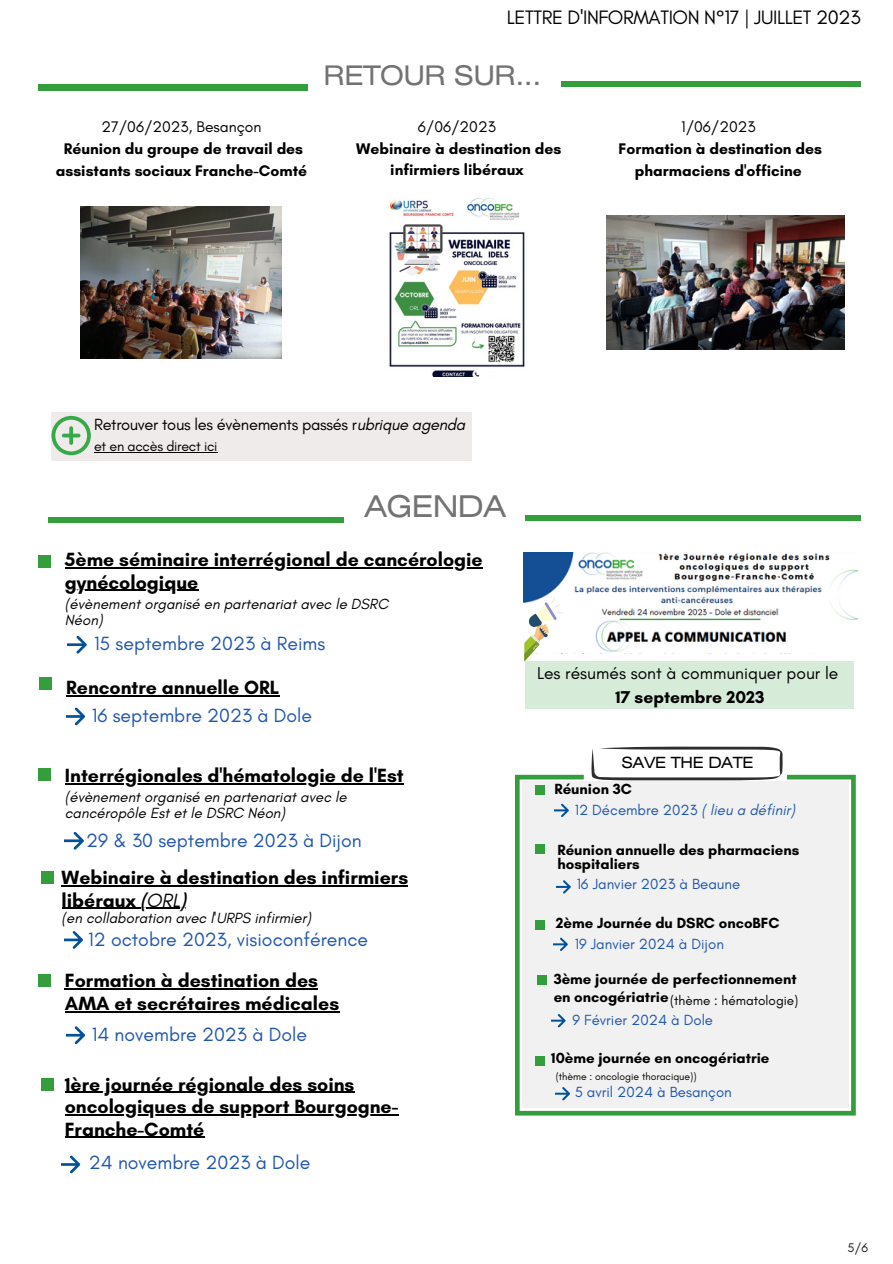
<style>
.page{position:relative;width:893px;height:1264px;background:#fff}
.page>*{position:absolute;margin:0;border:0;box-sizing:border-box;transform-origin:0 0}
.t1{font:29.85px "Helios Ext";letter-spacing:-.02em;color:#737373}
.t2{font:26.85px "Helios Ext";letter-spacing:-.02em;color:#737373}
.t3{font:19.8px "Glacial Indifference";letter-spacing:-.02em;color:#000}
.t4{font:700 19.5px/22.5px "Glacial Indifference";color:#000}
.t5{font:19.5px "Glacial Indifference";color:#2056ad}
.t6{font:17.4px "Glacial Indifference";color:#000}
.t7{font:700 17.4px "Glacial Indifference";color:#000}
.t8{font:16.5px "Glacial Indifference";letter-spacing:-.02em;color:#000}
.t9{font:700 15.6px/21.6px "Glacial Indifference";color:#000;text-align:center}
.t10{font:15.6px "Glacial Indifference";color:#000}
.t11{font:15.3px "Helios Ext";letter-spacing:-.02em;color:#000}
.t12{font:italic 15px/15.8px "Glacial Indifference";color:#000}
.t13{font:700 15px/14.7px "Glacial Indifference";color:#000}
.t14{font:15px "Glacial Indifference";color:#2056ad}
.t15{font:14.25px "Glacial Indifference";letter-spacing:-.02em;color:#000}
.t16{font:13.5px "Glacial Indifference";color:#000}
.t17{font:12.9px "Glacial Indifference";color:#201d1d}
.t18{font:10.35px "Glacial Indifference";color:#000}
.s1{font-style:italic}
.s2{font-weight:400;font-style:italic}
</style>
<div class="page">
<div style="left:38px;top:85px;width:270px;height:6px;background:#349e3c"></div>
<div style="left:561px;top:82px;width:299px;height:5px;background:#349e3c"></div>
<img style="left:81px;top:207px;width:201px;height:152px">
<img style="left:606px;top:216px;width:237px;height:134px">
<img style="left:389px;top:197px;width:136px;height:179px">
<div style="left:48px;top:518px;width:295px;height:5px;background:#349e3c"></div>
<div style="left:524px;top:515px;width:336px;height:5px;background:#349e3c"></div>
<svg style="left:65px;top:832px;width:19px;height:17px"></svg>
<div style="left:38px;top:768px;width:13px;height:13px;background:#349e3c"></div>
<div style="left:39px;top:677px;width:12px;height:13px;background:#349e3c"></div>
<svg style="left:66px;top:707px;width:19px;height:18px"></svg>
<svg style="left:68px;top:635px;width:19px;height:18px"></svg>
<div style="left:38px;top:554px;width:13px;height:13px;background:#349e3c"></div>
<div style="left:41px;top:1077px;width:12px;height:13px;background:#349e3c"></div>
<svg style="left:61px;top:1155px;width:19px;height:18px"></svg>
<div style="left:41px;top:871px;width:13px;height:13px;background:#349e3c"></div>
<svg style="left:64px;top:931px;width:19px;height:17px"></svg>
<div style="left:38px;top:974px;width:13px;height:12px;background:#349e3c"></div>
<svg style="left:66px;top:1026px;width:19px;height:18px"></svg>
<img style="left:524px;top:552px;width:333px;height:100px">
<svg style="left:524px;top:597px;width:39px;height:64px"></svg>
<div style="left:51px;top:412px;width:421px;height:48px;background:#efebeb"></div>
<svg style="left:51px;top:416px;width:40px;height:39px"></svg>
<div style="left:525px;top:661px;width:328px;height:47px;background:#d6ebd8"></div>
<svg style="left:515px;top:774px;width:340px;height:341px;fill:#f1f1f1"></svg>
<div style="left:535px;top:784px;width:9px;height:10px;background:#349e3c"></div>
<svg style="left:554px;top:803px;width:15px;height:14px"></svg>
<div style="left:535px;top:844px;width:9px;height:9px;background:#349e3c"></div>
<svg style="left:556px;top:880px;width:15px;height:13px"></svg>
<div style="left:535px;top:920px;width:10px;height:10px;background:#349e3c"></div>
<svg style="left:553px;top:937px;width:15px;height:14px"></svg>
<div style="left:536px;top:975px;width:10px;height:10px;background:#349e3c"></div>
<svg style="left:551px;top:1013px;width:14px;height:14px"></svg>
<div style="left:535px;top:1056px;width:10px;height:9px;background:#349e3c"></div>
<svg style="left:555px;top:1086px;width:15px;height:14px"></svg>
<svg style="left:591px;top:746px;width:191px;height:34px"></svg>
<hr style="left:65px;top:783px;width:338px;height:1px;background:#000">
<hr style="left:66px;top:695px;width:213px;height:1px;background:#000">
<hr style="left:65px;top:567px;width:417px;height:1px;background:#000">
<hr style="left:65px;top:590px;width:133px;height:1px;background:#000">
<hr style="left:65px;top:1091px;width:289px;height:1px;background:#000">
<hr style="left:65px;top:1114px;width:333px;height:1px;background:#000">
<hr style="left:65px;top:1136px;width:139px;height:1px;background:#000">
<hr style="left:62px;top:885px;width:346px;height:1px;background:#000">
<hr style="left:62px;top:907px;width:79px;height:1px;background:#000">
<hr style="left:146px;top:907px;width:34px;height:1px;background:#000">
<hr style="left:65px;top:988px;width:253px;height:1px;background:#000">
<hr style="left:65px;top:1011px;width:274px;height:1px;background:#000">
<hr style="left:94px;top:452px;width:123px;height:1px;background:#000">
<p class="t3" style="left:507px;top:5px;width:355px">LETTRE D'INFORMATION N°17 | JUILLET 2023</p>
<p class="t10" style="left:101px;top:118px;width:161px">27/06/2023, Besançon</p>
<p class="t9" style="left:56px;top:138px;width:253px">Réunion du groupe de travail des assistants sociaux Franche-Comté</p>
<p class="t2" style="left:323px;top:65px;width:219px">RETOUR SUR...</p>
<p class="t10" style="left:418px;top:117px;width:79px">6/06/2023</p>
<p class="t9" style="left:356px;top:137px;width:207px">Webinaire à destination des infirmiers libéraux</p>
<p class="t10" style="left:681px;top:118px;width:76px">1/06/2023</p>
<p class="t9" style="left:618px;top:138px;width:205px">Formation à destination des pharmaciens d'officine</p>
<p class="t8" style="left:94px;top:414px;width:373px">Retrouver tous les évènements passés r<span class="s1">ubrique agenda</span></p>
<p class="t15" style="left:94px;top:437px;width:125px">et en accès direct ici</p>
<p class="t1" style="left:364px;top:495px;width:143px">AGENDA</p>
<p class="t4" style="left:65px;top:548px;width:419px">5ème séminaire interrégional de cancérologie gynécologique</p>
<p class="t12" style="left:65px;top:596px;width:325px">(évènement organisé en partenariat avec le DSRC<br>Néon)</p>
<p class="t5" style="left:94px;top:631px;width:233px">15 septembre 2023 à Reims</p>
<p class="t4" style="left:66px;top:676px;width:215px">Rencontre annuelle ORL</p>
<p class="t5" style="left:92px;top:703px;width:222px">16 septembre 2023 à Dole</p>
<p class="t4" style="left:65px;top:764px;width:340px">Interrégionales d'hématologie de l'Est</p>
<p class="t12" style="left:65px;top:788px;width:283px">(évènement organisé en partenariat avec le cancéropôle Est et le DSRC Néon)</p>
<p class="t5" style="left:86px;top:828px;width:277px">29 &amp; 30 septembre 2023 à Dijon</p>
<p class="t4" style="left:62px;top:866px;width:348px">Webinaire à destination des infirmiers libéraux (<span class="s2">ORL</span>)</p>
<p class="t5" style="left:88px;top:927px;width:281px">12 octobre 2023, visioconférence</p>
<p class="t4" style="left:65px;top:969px;width:276px">Formation à destination des<br>AMA et secrétaires médicales</p>
<p class="t5" style="left:92px;top:1022px;width:216px">14 novembre 2023 à Dole</p>
<p class="t12" style="left:62px;top:910px;width:251px">(en collaboration avec l'URPS infirmier)</p>
<p class="t4" style="left:65px;top:1072px;width:335px">1ère journée régionale des soins oncologiques de support Bourgogne-<br>Franche-Comté</p>
<p class="t5" style="left:89px;top:1150px;width:223px">24 novembre 2023 à Dole</p>
<p class="t6" style="left:537px;top:662px;width:303px">Les résumés sont à communiquer pour le</p>
<p class="t7" style="left:615px;top:686px;width:151px">17 septembre 2023</p>
<p class="t11" style="left:621px;top:756px;width:134px">SAVE THE DATE</p>
<p class="t13" style="left:554px;top:781px;width:79px">Réunion 3C</p>
<p class="t14" style="left:574px;top:800px;width:222px">12 Décembre 2023 <span class="s1">( lieu a définir)</span></p>
<p class="t13" style="left:557px;top:842px;width:243px">Réunion annuelle des pharmaciens hospitaliers</p>
<p class="t14" style="left:576px;top:875px;width:165px">16 Janvier 2023 à Beaune</p>
<p class="t13" style="left:556px;top:915px;width:225px">2ème Journée du DSRC oncoBFC</p>
<p class="t14" style="left:574px;top:934px;width:151px">19 Janvier 2024 à Dijon</p>
<p class="t13" style="left:553px;top:970px;width:244px;line-height:17.2px">3ème journée de perfectionnement en oncogériatrie</p>
<p class="t14" style="left:572px;top:1011px;width:142px">9 Février 2024 à Dole</p>
<p class="t13" style="left:551px;top:1050px;width:220px">10ème journée en oncogériatrie</p>
<p class="t14" style="left:574px;top:1082px;width:159px">5 avril 2024 à Besançon</p>
<p class="t16" style="left:670px;top:992px;width:130px">(thème : hématologie)</p>
<p class="t18" style="left:555px;top:1070px;width:142px">(thème : oncologie thoracique))</p>
<p class="t17" style="left:847px;top:1239px;width:22px">5/6</p>
</div>
